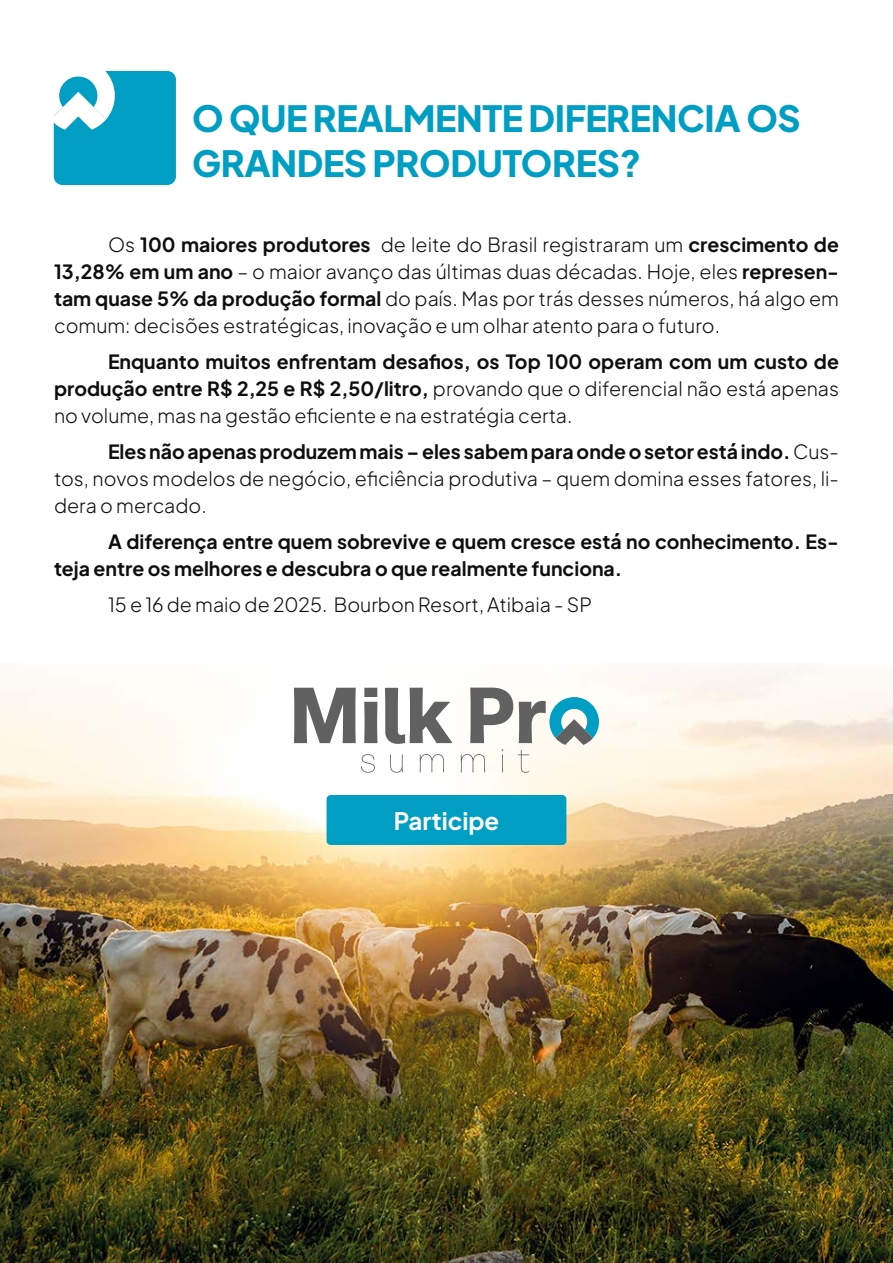
<style>
.page{position:relative;width:893px;height:1263px;background:#fff}
.page>*{position:absolute;margin:0;border:0;box-sizing:border-box;transform-origin:0 0}
.t1{font:36px/45px "Plus Jakarta Sans";letter-spacing:-.01em;color:#009ec3}
.t2{font:24px "Plus Jakarta Sans";color:#fff}
.t3{font:19.5px/27px "Plus Jakarta Sans";color:#0e0e0e;text-align:justify}
</style>
<div class="page">
<img style="left:0;top:666px;width:893px;height:597px">
<div style="left:54px;top:71px;width:122px;height:114px;background:#009ec3;border-radius:9px"></div>
<svg style="left:53px;top:71px;width:62px;height:59px"></svg>
<svg style="left:361px;top:754px;width:14px;height:19px"></svg>
<svg style="left:390px;top:754px;width:13px;height:19px"></svg>
<svg style="left:420px;top:754px;width:24px;height:18px"></svg>
<svg style="left:294px;top:688px;width:62px;height:55px"></svg>
<svg style="left:364px;top:688px;width:13px;height:55px"></svg>
<svg style="left:385px;top:688px;width:67px;height:56px"></svg>
<svg style="left:461px;top:688px;width:138px;height:85px"></svg>
<div style="left:327px;top:795px;width:239px;height:50px;background:#009ec2;border-radius:4px"></div>
<h1 class="t1" style="left:192px;top:92px;width:610px">O QUE REALMENTE DIFERENCIA OS<br>GRANDES PRODUTORES?</h1>
<p class="t3" style="left:54px;top:229px;width:786px;text-indent:54px">Os 100 maiores produtores de leite do Brasil registraram um crescimento de 13,28% em um ano – o maior avanço das últimas duas décadas. Hoje, eles represen&shy;tam quase 5% da produção formal do país. Mas por trás desses números, há algo em comum: decisões estratégicas, inovação e um olhar atento para o futuro.</p>
<p class="t3" style="left:54px;top:346px;width:786px;text-indent:54px">Enquanto muitos enfrentam desafios, os Top 100 operam com um custo de produção entre R$ 2,25 e R$ 2,50/litro, provando que o diferencial não está apenas no volume, mas na gestão eficiente e na estratégia certa.</p>
<p class="t3" style="left:54px;top:436px;width:786px;text-indent:54px">Eles não apenas produzem mais – eles sabem para onde o setor está indo. Cus&shy;tos, novos modelos de negócio, eficiência produtiva – quem domina esses fatores, li&shy;dera o mercado.</p>
<p class="t3" style="left:54px;top:526px;width:786px;text-indent:54px">A diferença entre quem sobrevive e quem cresce está no conhecimento. Es&shy;teja entre os melhores e descubra o que realmente funciona.</p>
<p class="t3" style="left:108px;top:589px;width:485px">15 e 16 de maio de 2025. Bourbon Resort, Atibaia - SP</p>
<p class="t2" style="left:394px;top:802px;width:107px">Participe</p>
</div>
